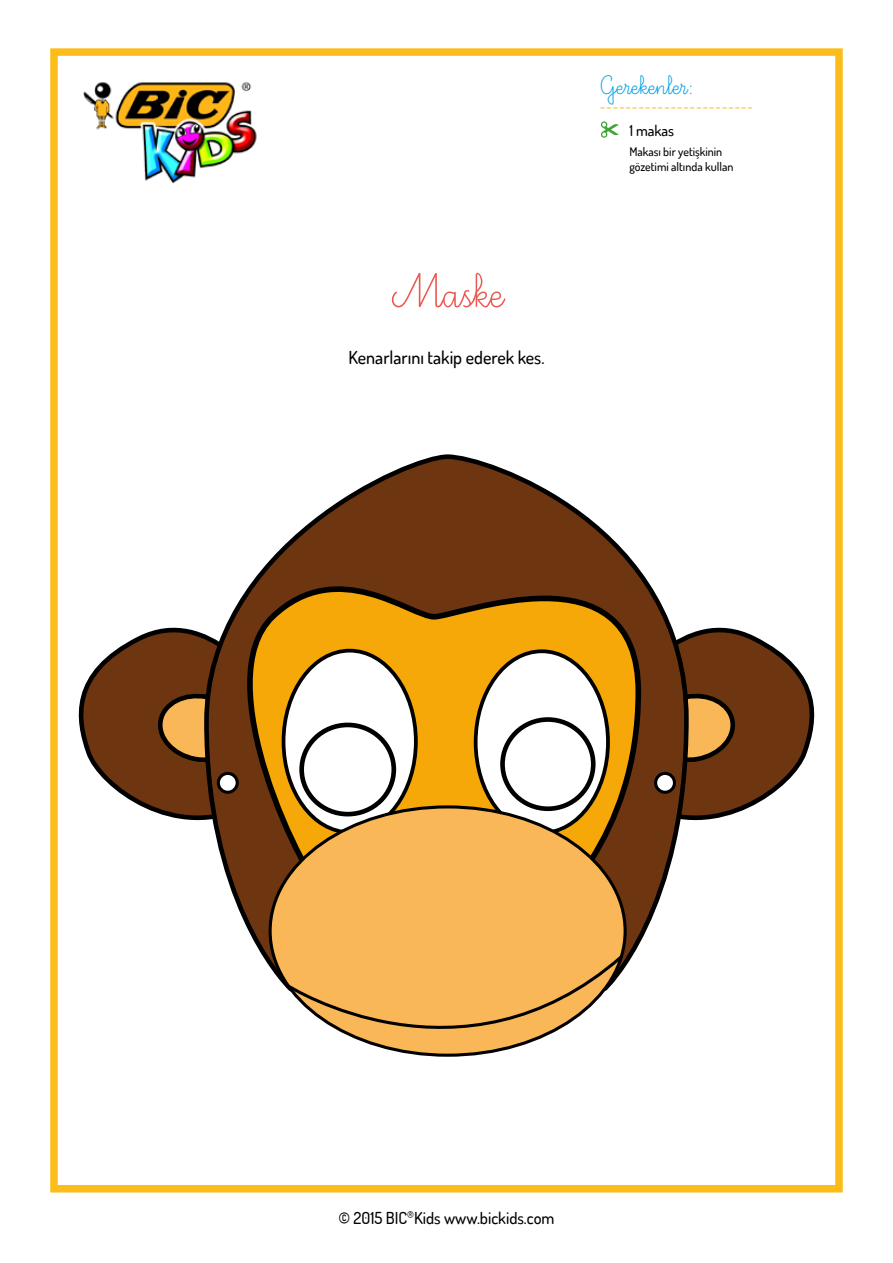
<style>
.page{position:relative;width:893px;height:1263px;background:#fff}
.page>*{position:absolute;margin:0;border:0;box-sizing:border-box;transform-origin:0 0}
.t1{font:60px "Ecriture A Romain Orne";color:#eb5850}
.t2{font:33px "Ecriture A Romain Orne";color:#009fe3}
.t3{font:500 18px "Dosis";color:#000}
.t4{font:18px "Minion Pro";color:#fcbd1b}
.t5{font:500 16.5px "Dosis";color:#000}
.t6{font:500 15px "Dosis";color:#000}
.t7{font:500 12px/14.4px "Dosis";color:#000}
</style>
<div class="page">
<div style="left:50px;top:48px;width:793px;height:1144px;border:8px solid #fcbd1b"></div>
<img style="left:83px;top:82px;width:174px;height:101px">
<svg style="left:600px;top:121px;width:19px;height:17px"></svg>
<svg style="left:78px;top:627px;width:122px;height:194px"></svg>
<svg style="left:157px;top:693px;width:43px;height:70px;background:#aa7535"></svg>
<svg style="left:691px;top:627px;width:124px;height:194px"></svg>
<svg style="left:691px;top:693px;width:44px;height:70px;background:#ad7937"></svg>
<svg style="left:257px;top:454px;width:434px;height:532px"></svg>
<svg style="left:200px;top:543px;width:444px;height:404px;background:#a77021"></svg>
<div style="left:284px;top:651px;width:132px;height:181px;background:#fff;border-radius:50%"></div>
<div style="left:282px;top:649px;width:136px;height:185px;border:4px solid #000;border-radius:50%"></div>
<div style="left:476px;top:651px;width:132px;height:182px;background:#fff;border-radius:50%"></div>
<div style="left:474px;top:649px;width:136px;height:186px;border:4px solid #000;border-radius:50%"></div>
<div style="left:500px;top:717px;width:96px;height:94px;border:5px solid #000;border-radius:50%"></div>
<div style="left:656px;top:773px;width:18px;height:19px;background:#fff;border-radius:50%"></div>
<div style="left:654px;top:772px;width:22px;height:22px;border:3px solid #000;border-radius:50%"></div>
<div style="left:218px;top:773px;width:19px;height:19px;background:#fff;border-radius:50%"></div>
<div style="left:217px;top:772px;width:22px;height:22px;border:3px solid #000;border-radius:50%"></div>
<div style="left:299px;top:723px;width:97px;height:93px;border:5px solid #000;border-radius:50%"></div>
<div style="left:270px;top:807px;width:355px;height:248px;background:#fab757;border-radius:50%"></div>
<svg style="left:285px;top:952px;width:341px;height:105px"></svg>
<h1 class="t1" style="left:390px;top:262px;width:114px">Maske</h1>
<h3 class="t3" style="left:348px;top:346px;width:198px">Kenarlarını takip ederek kes.</h3>
<h2 class="t2" style="left:600px;top:69px;width:95px">Gerekenler:</h2>
<h3 class="t4" style="left:600px;top:94px;width:155px">------------------------</h3>
<p class="t6" style="left:629px;top:121px;width:46px">1 makas</p>
<p class="t7" style="left:629px;top:145px;width:106px">Makası bir yetişkinin gözetimi altında kullan</p>
<h3 class="t5" style="left:338px;top:1207px;width:218px">© 2015 BIC<sup>®</sup>Kids www.bickids.com</h3>
</div>
